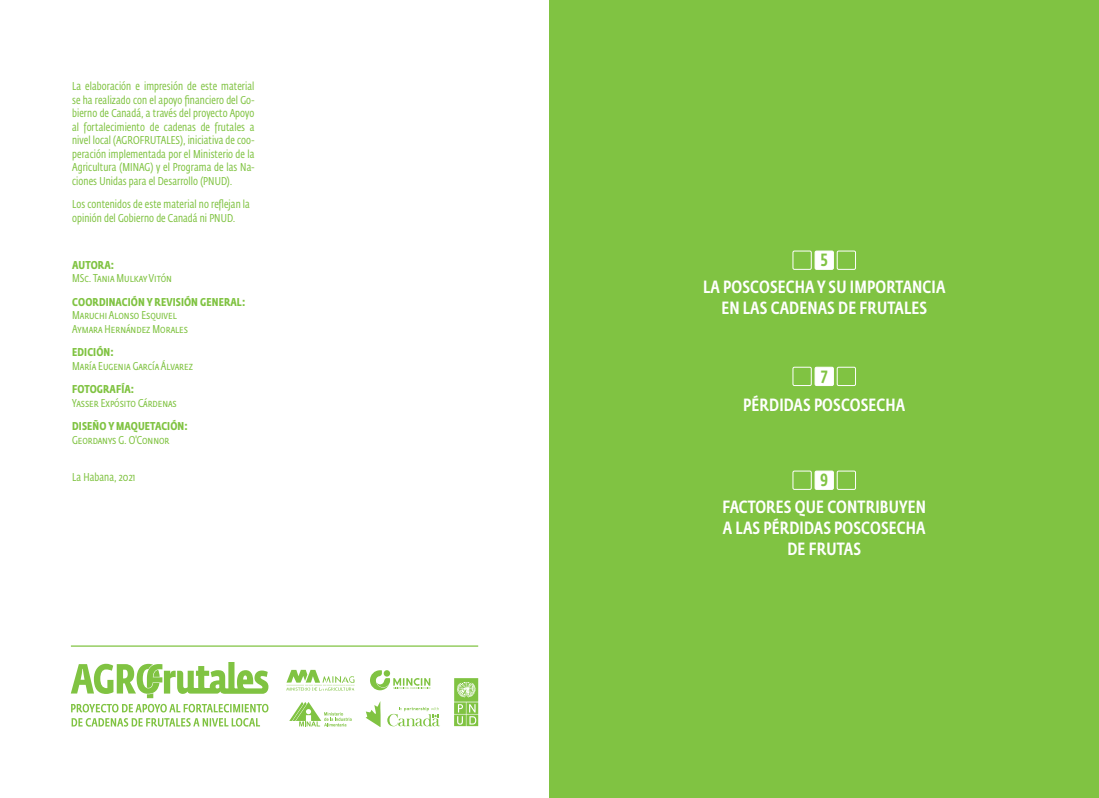
<style>
.page{position:relative;width:1099px;height:798px;background:#fff}
.page>*{position:absolute;margin:0;border:0;box-sizing:border-box;transform-origin:0 0}
.t1{font:500 17.5px/21px "Fedra Sans Cond Std";letter-spacing:.01em;color:#fff;text-align:center}
.t2{font:500 17.5px "Fedra Sans Cond Std";color:#80c342}
.t3{font:11.25px/13.5px "Fedra Sans Cond Std";color:#80c342}
.t4{font:700 11.25px "Fedra Sans Cond Std";letter-spacing:.01em;color:#80c342}
</style>
<div class="page">
<div style="left:549px;top:0;width:549px;height:797px;background:#80c342"></div>
<svg style="left:792px;top:250px;width:64px;height:20px"></svg>
<svg style="left:792px;top:366px;width:64px;height:20px"></svg>
<svg style="left:792px;top:470px;width:64px;height:20px"></svg>
<hr style="left:71px;top:645px;width:407px;height:1px;background:#80c342">
<svg style="left:71px;top:662px;width:197px;height:64px"></svg>
<svg style="left:454px;top:678px;width:24px;height:47px"></svg>
<svg style="left:289px;top:702px;width:63px;height:24px"></svg>
<svg style="left:286px;top:669px;width:68px;height:21px"></svg>
<svg style="left:370px;top:670px;width:60px;height:20px"></svg>
<svg style="left:365px;top:702px;width:15px;height:24px"></svg>
<svg style="left:387px;top:707px;width:53px;height:20px"></svg>
<p class="t3" style="left:72px;top:80px;width:184px;text-align:justify">La elaboración e impresión de este material se ha realizado con el apoyo financiero del Go&shy;bierno de Canadá, a través del proyecto Apoyo al fortalecimiento de cadenas de frutales a nivel local (AGROFRUTALES), iniciativa de coo&shy;peración implementada por el Ministerio de la Agricultura (MINAG) y el Programa de las Na&shy;ciones Unidas para el Desarrollo (PNUD).</p>
<p class="t3" style="left:72px;top:198px;width:179px">Los contenidos de este material no reflejan la opinión del Gobierno de Canadá ni PNUD.</p>
<p class="t4" style="left:72px;top:258px;width:43px">AUTORA:</p>
<p class="t3" style="left:72px;top:272px;width:101px">MSc. Tania Mulkay Vitón</p>
<p class="t4" style="left:72px;top:295px;width:174px">COORDINACIÓN Y REVISIÓN GENERAL:</p>
<p class="t3" style="left:72px;top:309px;width:117px">Maruchi Alonso Esquivel<br>Aymara Hernández Morales</p>
<p class="t4" style="left:72px;top:345px;width:43px">EDICIÓN:</p>
<p class="t3" style="left:72px;top:359px;width:122px">María Eugenia García Álvarez</p>
<p class="t4" style="left:72px;top:382px;width:63px">FOTOGRAFÍA:</p>
<p class="t3" style="left:72px;top:396px;width:106px">Yasser Expósito Cárdenas</p>
<p class="t4" style="left:72px;top:419px;width:117px">DISEÑO Y MAQUETACIÓN:</p>
<p class="t3" style="left:72px;top:433px;width:99px">Geordanys G. O'Connor</p>
<p class="t3" style="left:72px;top:470px;width:65px">La Habana, 2021</p>
<h1 class="t2" style="left:820px;top:249px;width:9px">5</h1>
<h1 class="t1" style="left:703px;top:276px;width:244px">LA POSCOSECHA Y SU IMPORTANCIA<br>EN LAS CADENAS DE FRUTALES</h1>
<h1 class="t2" style="left:821px;top:366px;width:8px">7</h1>
<h1 class="t1" style="left:743px;top:394px;width:163px">PÉRDIDAS POSCOSECHA</h1>
<h1 class="t2" style="left:820px;top:469px;width:9px">9</h1>
<h1 class="t1" style="left:722px;top:497px;width:205px">FACTORES QUE CONTRIBUYEN<br>A LAS PÉRDIDAS POSCOSECHA<br>DE FRUTAS</h1>
</div>
